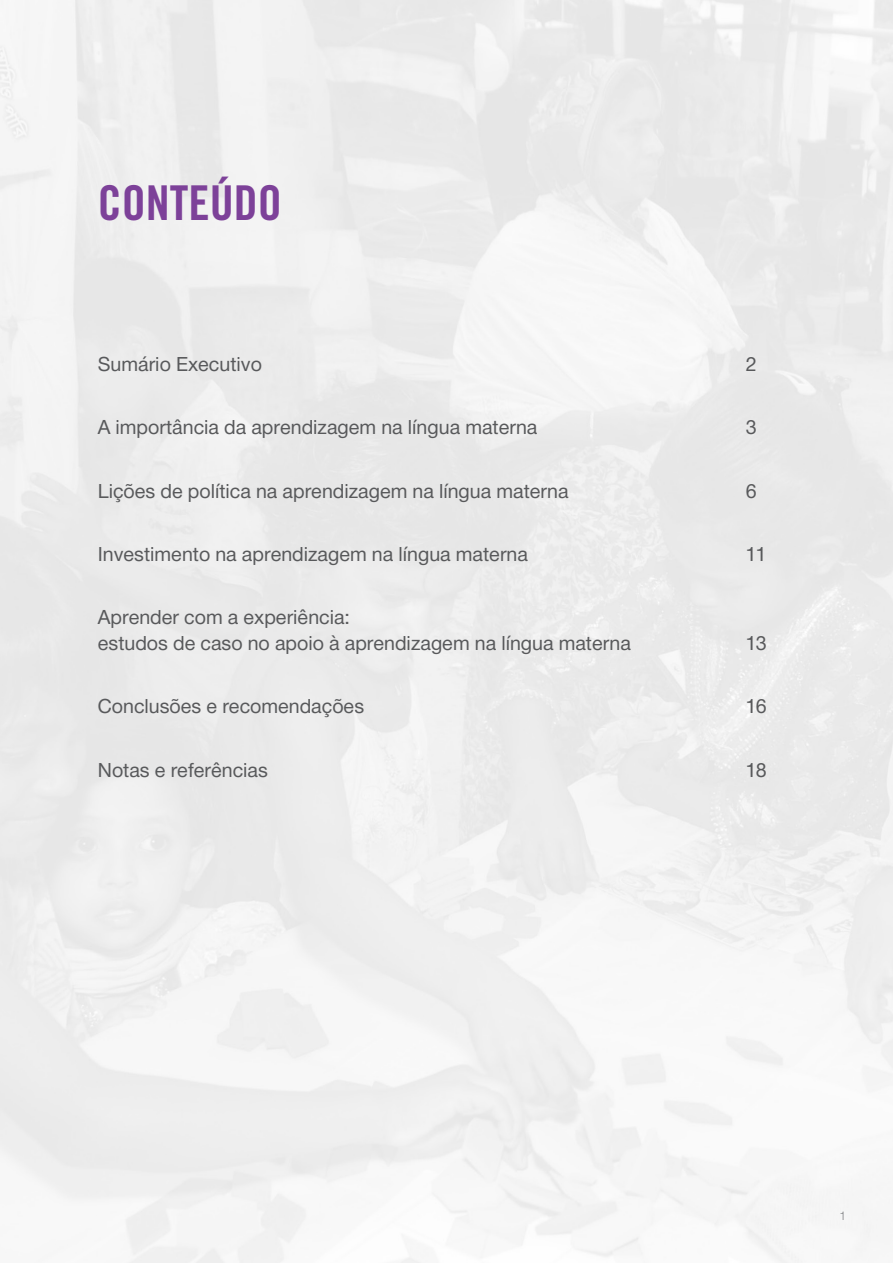
<style>
.page{position:relative;width:893px;height:1263px;background:#fff}
.page>*{position:absolute;margin:0;border:0;box-sizing:border-box;transform-origin:0 0}
.t1{font:48px "Trade Gothic Bold Cond Twenty";color:#7d4199}
.t2{font:21px/25.2px "Helvetica Neue H55";color:#58595b}
.t3{font:300 12px "Helvetica Neue";color:#808285}
</style>
<div class="page">
<h1 class="t1" style="left:98px;top:173px;width:185px">CONTEÚDO</h1>
<p class="t2" style="left:98px;top:353px;width:166px">Sumário Executivo</p>
<p class="t2" style="left:746px;top:353px;width:12px">2</p>
<p class="t2" style="left:98px;top:416px;width:441px">A importância da aprendizagem na língua materna</p>
<p class="t2" style="left:746px;top:416px;width:12px">3</p>
<p class="t2" style="left:98px;top:480px;width:472px">Lições de política na aprendizagem na língua materna</p>
<p class="t2" style="left:746px;top:480px;width:12px">6</p>
<p class="t2" style="left:98px;top:543px;width:432px">Investimento na aprendizagem na língua materna</p>
<p class="t2" style="left:746px;top:543px;width:22px">11</p>
<p class="t2" style="left:98px;top:607px;width:535px">Aprender com a experiência:<br>estudos de caso no apoio à aprendizagem na língua materna</p>
<p class="t2" style="left:746px;top:632px;width:22px">13</p>
<p class="t2" style="left:98px;top:695px;width:268px">Conclusões e recomendações</p>
<p class="t2" style="left:746px;top:695px;width:22px">16</p>
<p class="t2" style="left:98px;top:759px;width:172px">Notas e referências</p>
<p class="t2" style="left:746px;top:759px;width:22px">18</p>
<p class="t3" style="left:839px;top:1208px;width:8px">1</p>
</div>
